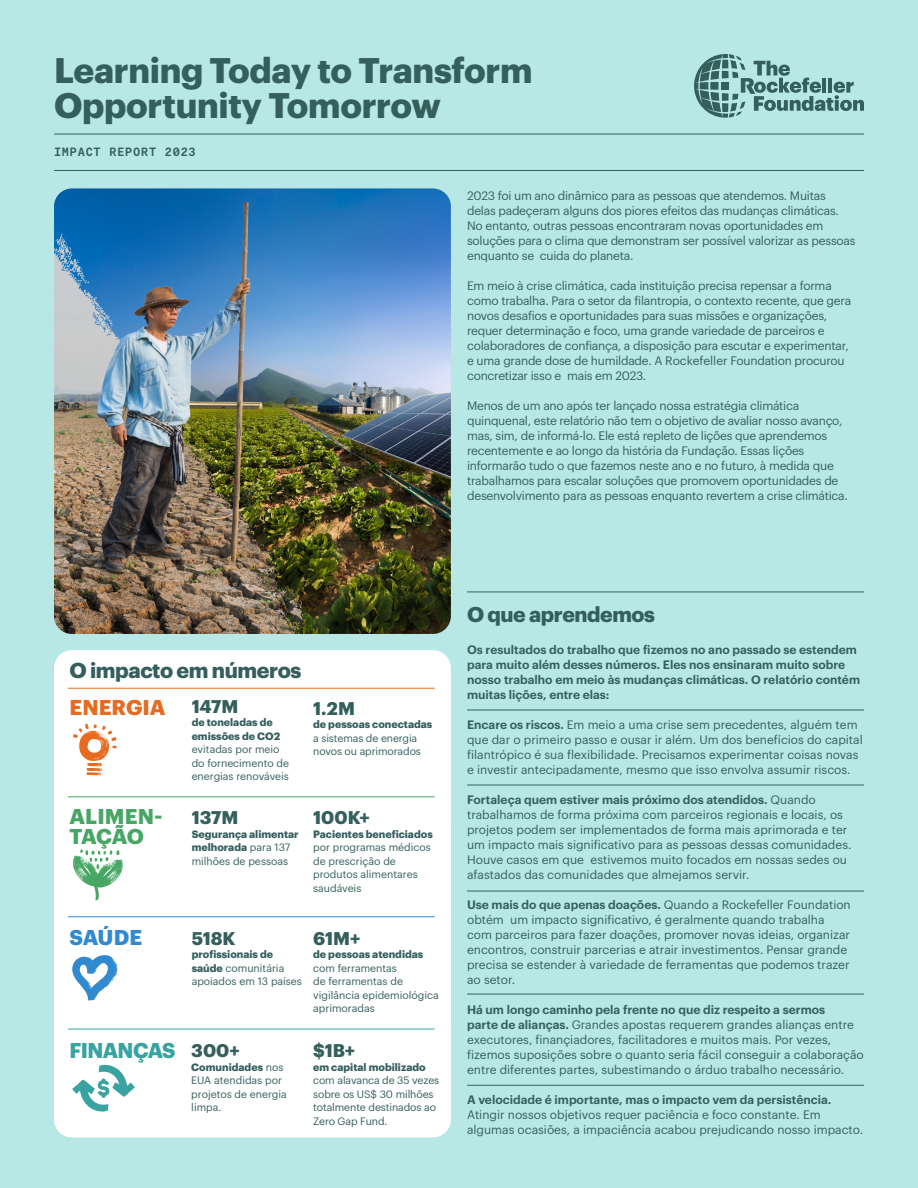
<style>
.page{position:relative;width:918px;height:1188px;background:#b8e8e5}
.page>*{position:absolute;margin:0;border:0;box-sizing:border-box;transform-origin:0 0}
.t1{font:700 34.8px/35px "Graphik";letter-spacing:-.01em;color:#345f5d}
.t2{font:700 21.15px "Graphik";letter-spacing:-.02em;color:#345f5d}
.t3{font:700 21px "Graphik";letter-spacing:-.02em;color:#345f5d}
.t4{font:700 21px/19.5px "Graphik";letter-spacing:.005em;color:#47a664}
.t5{font:700 21px "Graphik";letter-spacing:-.03em;color:#38a3a0}
.t6{font:700 21px "Graphik";color:#e66a1f}
.t7{font:700 21px "Graphik";letter-spacing:-.005em;color:#318ad0}
.t8{font:700 18px "Graphik";letter-spacing:-.005em;color:#345f5d}
.t9{font:12px/15px "Graphik";letter-spacing:-.015em;color:#345f5d}
.t10{font:600 12px/15px "Graphik";color:#345f5d}
.t11{font:12px "Moderat Mono Bold";letter-spacing:.06em;color:#345f5d}
.t12{font:10.5px/13.5px "Graphik";color:#345f5d}
.t13{font:700 10.5px/13.5px "Graphik";color:#345f5d}
.s1{font-weight:400}
.s2{font-weight:700}
.s3{font-weight:600}
</style>
<div class="page">
<svg style="left:694px;top:54px;width:170px;height:64px"></svg>
<hr style="left:54px;top:134px;width:810px;height:1px;background:#345f5d">
<hr style="left:54px;top:170px;width:810px;height:1px;background:#345f5d">
<hr style="left:467px;top:592px;width:397px;height:1px;background:#345f5d">
<div style="left:54px;top:650px;width:397px;height:487px;background:#fff;border-radius:18px"></div>
<img style="left:54px;top:188px;width:397px;height:446px">
<svg style="left:73px;top:724px;width:44px;height:51px"></svg>
<hr style="left:68px;top:688px;width:367px;height:1px;background:#e66a1f">
<svg style="left:73px;top:849px;width:50px;height:51px"></svg>
<hr style="left:68px;top:796px;width:367px;height:1px;background:#47a664">
<svg style="left:72px;top:955px;width:45px;height:46px"></svg>
<hr style="left:68px;top:916px;width:367px;height:1px;background:#318ad0">
<svg style="left:72px;top:1065px;width:63px;height:47px"></svg>
<hr style="left:68px;top:1029px;width:367px;height:1px;background:#38a3a0">
<hr style="left:467px;top:710px;width:397px;height:1px;background:#345f5d">
<hr style="left:467px;top:785px;width:397px;height:1px;background:#345f5d">
<hr style="left:467px;top:891px;width:397px;height:1px;background:#345f5d">
<hr style="left:467px;top:994px;width:397px;height:1px;background:#345f5d">
<hr style="left:467px;top:1085px;width:397px;height:1px;background:#345f5d">
<h1 class="t1" style="left:54px;top:50px;width:480px">Learning Today to Transform<br>Opportunity Tomorrow</h1>
<p class="t11" style="left:54px;top:145px;width:143px">IMPACT REPORT 2023</p>
<p class="t9" style="left:467px;top:187px;width:390px">2023 foi um ano dinâmico para as pessoas que atendemos. Muitas delas padeçeram alguns dos piores efeitos das mudanças climáticas.<br>No entanto, outras pessoas encontraram novas oportunidades em soluções para o clima que demonstram ser possível valorizar as pessoas enquanto se cuida do planeta.</p>
<p class="t9" style="left:467px;top:277px;width:386px">Em meio à crise climática, cada instituição precisa repensar a forma como trabalha. Para o setor da filantropia, o contexto recente, que gera novos desafios e oportunidades para suas missões e organizações, requer determinação e foco, uma grande variedade de parceiros e colaboradores de confiança, a disposição para escutar e experimentar, e uma grande dose de humildade. A Rockefeller Foundation procurou concretizar isso e mais em 2023.</p>
<p class="t9" style="left:467px;top:397px;width:382px">Menos de um ano após ter lançado nossa estratégia climática quinquenal, este relatório não tem o objetivo de avaliar nosso avanço, mas, sim, de informá-lo. Ele está repleto de lições que aprendemos recentemente e ao longo da história da Fundação. Essas lições informarão tudo o que fazemos neste ano e no futuro, à medida que trabalhamos para escalar soluções que promovem oportunidades de desenvolvimento para as pessoas enquanto revertem a crise climática.</p>
<h2 class="t2" style="left:69px;top:654px;width:234px">O impacto em números</h2>
<h3 class="t8" style="left:192px;top:692px;width:48px">147M</h3>
<p class="t13" style="left:192px;top:715px;width:90px">de toneladas de emissões de CO2</p>
<p class="t12" style="left:192px;top:742px;width:99px">evitadas por meio do fornecimento de energias renováveis</p>
<h3 class="t6" style="left:69px;top:691px;width:98px">ENERGIA</h3>
<h3 class="t4" style="left:69px;top:805px;width:95px">ALIMEN-<br>TAÇÃO</h3>
<h3 class="t8" style="left:192px;top:804px;width:48px">137M</h3>
<p class="t13" style="left:192px;top:826px;width:109px">Segurança alimentar melhorada <span class="s1">para 137 milhões de pessoas</span></p>
<h3 class="t8" style="left:313px;top:694px;width:43px">1.2M</h3>
<p class="t13" style="left:313px;top:717px;width:121px">de pessoas conectadas</p>
<p class="t12" style="left:313px;top:731px;width:109px">a sistemas de energia novos ou aprimorados</p>
<h3 class="t8" style="left:313px;top:804px;width:58px">100K+</h3>
<p class="t13" style="left:313px;top:826px;width:121px">Pacientes beneficiados</p>
<p class="t12" style="left:313px;top:840px;width:119px">por programas médicos de prescrição de produtos alimentares saudáveis</p>
<h3 class="t7" style="left:69px;top:921px;width:74px">SAÚDE</h3>
<h3 class="t5" style="left:69px;top:1034px;width:108px">FINANÇAS</h3>
<h3 class="t8" style="left:192px;top:924px;width:46px">518K</h3>
<p class="t12" style="left:192px;top:947px;width:112px"><span class="s2">profissionais de saúde</span> comunitária apoiados em 13 países</p>
<h3 class="t8" style="left:191px;top:1037px;width:50px">300+</h3>
<p class="t12" style="left:191px;top:1059px;width:97px"><span class="s2">Comunidades</span> nos<br>EUA atendidas por projetos de energia limpa.</p>
<h3 class="t8" style="left:313px;top:924px;width:49px">61M+</h3>
<p class="t13" style="left:313px;top:947px;width:112px">de pessoas atendidas</p>
<p class="t12" style="left:313px;top:960px;width:127px">com ferramentas<br>de ferramentas de vigilância epidemiológica aprimoradas</p>
<h3 class="t8" style="left:313px;top:1037px;width:43px">$1B+</h3>
<p class="t13" style="left:313px;top:1059px;width:114px">em capital mobilizado</p>
<p class="t12" style="left:313px;top:1073px;width:128px">com alavanca de 35 vezes sobre os US$ 30 milhões totalmente destinados ao<br>Zero Gap Fund.</p>
<h3 class="t3" style="left:467px;top:598px;width:190px">O que aprendemos</h3>
<p class="t10" style="left:467px;top:641px;width:394px">Os resultados do trabalho que fizemos no ano passado se estendem para muito além desses números. Eles nos ensinaram muito sobre nosso trabalho em meio às mudanças climáticas. O relatório contém muitas lições, entre elas:</p>
<p class="t9" style="left:467px;top:716px;width:397px"><span class="s3">Encare os riscos.</span> Em meio a uma crise sem precedentes, alguém tem que dar o primeiro passo e ousar ir além. Um dos benefícios do capital filantrópico é sua flexibilidade. Precisamos experimentar coisas novas e investir antecipadamente, mesmo que isso envolva assumir riscos.</p>
<p class="t9" style="left:467px;top:791px;width:386px"><span class="s3">Fortaleça quem estiver mais próximo dos atendidos.</span> Quando trabalhamos de forma próxima com parceiros regionais e locais, os projetos podem ser implementados de forma mais aprimorada e ter um impacto mais significativo para as pessoas dessas comunidades.<br>Houve casos em que estivemos muito focados em nossas sedes ou afastados das comunidades que almejamos servir.</p>
<p class="t9" style="left:467px;top:896px;width:385px"><span class="s3">Use mais do que apenas doações.</span> Quando a Rockefeller Foundation obtém um impacto significativo, é geralmente quando trabalha com parceiros para fazer doações, promover novas ideias, organizar encontros, construir parcerias e atrair investimentos. Pensar grande precisa se estender à variedade de ferramentas que podemos trazer ao setor.</p>
<p class="t9" style="left:467px;top:1001px;width:398px"><span class="s3">Há um longo caminho pela frente no que diz respeito a sermos<br>parte de alianças.</span> Grandes apostas requerem grandes alianças entre executores, finançiadores, facilitadores e muitos mais. Por vezes, fizemos suposições sobre o quanto seria fácil conseguir a colaboração entre diferentes partes, subestimando o árduo trabalho necessário.</p>
<p class="t10" style="left:467px;top:1091px;width:366px">A velocidade é importante, mas o impacto vem da persistência.</p>
<p class="t9" style="left:467px;top:1106px;width:398px">Atingir nossos objetivos requer paciência e foco constante. Em algumas ocasiões, a impaciência acabou prejudicando nosso impacto.</p>
</div>
